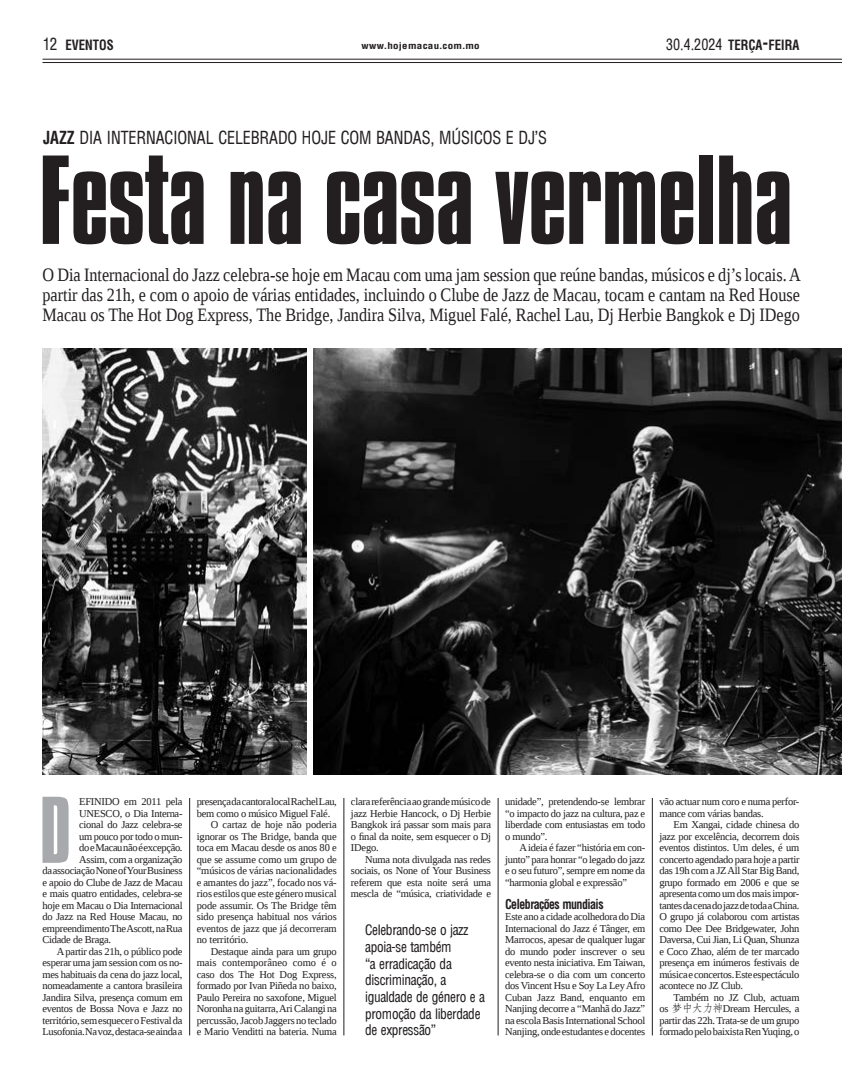
<style>
.page{position:relative;width:842px;height:1078px;background:#fff}
.page>*{position:absolute;margin:0;border:0;box-sizing:border-box;transform-origin:0 0}
.Titulo-1{font:108.8px "Compacta BT";letter-spacing:-.01em;color:#231f20;scale:1.07 1}
.Capital-1-B{font:81.3px "Compacta BT";color:#a8a9ad}
.Entrada{font:18.9px/20px "Liberation Serif";color:#231f20;text-align:justify;scale:.86 1}
.ante-titulo-1{font:17.6px "Arena Condensed";letter-spacing:-.01em;color:#231f20;scale:.91 1}
.Destaque{font:14px/16.7px "Arena Condensed";letter-spacing:-.025em;color:#231f20;scale:.95 1}
.numero-pag{font:700 condensed 13.9px "Arena";color:#231f20;scale:.91 1}
.Subtitulo{font:700 condensed 13.2px "Arena";letter-spacing:-.05em;color:#231f20;scale:.91 1}
.Texto_1{font:10.5px/11.5px "Liberation Serif";letter-spacing:-.025em;color:#231f20;text-align:justify}
.Capital-1-B-2{font:10.5px "Liberation Serif";letter-spacing:-.025em;color:#231f20}
.t1{font:700 condensed 9px "Arena";letter-spacing:.025em;color:#231f20;scale:1.22 1}
.s1{font-family:"Arena Condensed";font-weight:400;font-stretch:normal;font-size:16.5px}
.s2{font-family:"Arena Condensed";font-weight:400;font-stretch:normal;font-size:15.4px}
.s3{font-size:19.8px}
.s4{font-family:"Arena";font-weight:700;font-stretch:condensed}
.s5{font-family:"Adobe Fangsong Std"}
</style>
<div class="page">
<hr style="left:42px;top:59px;width:800px;height:1px;background:#231f20">
<hr style="left:42px;top:62px;width:800px;height:1px;background:#231f20">
<img style="left:42px;top:349px;width:264px;height:425px">
<img style="left:314px;top:349px;width:528px;height:425px">
<hr style="left:189px;top:797px;width:1px;height:238px;background:#231f20">
<hr style="left:344px;top:797px;width:1px;height:238px;background:#231f20">
<hr style="left:498px;top:797px;width:1px;height:238px;background:#231f20">
<hr style="left:652px;top:797px;width:1px;height:238px;background:#231f20">
<p class="numero-pag" style="left:43px;top:36px;width:80px"><span class="s1">12</span> EVENTOS</p>
<p class="t1" style="left:361px;top:41px;width:98px">www.hojemacau.com.mo</p>
<p class="numero-pag" style="left:666px;top:36px;width:148px"><span class="s2">30.4.2024</span> TERÇA<span class="s3">-</span>FEIRA</p>
<p class="ante-titulo-1" style="left:43px;top:127px;width:555px"><span class="s4">JAZZ</span> DIA INTERNACIONAL CELEBRADO HOJE COM BANDAS, MÚSICOS E DJ’S</p>
<p class="Titulo-1" style="left:38px;top:137px;width:706px">Festa na casa vermelha</p>
<p class="Entrada" style="left:42px;top:265px;width:883px">O Dia Internacional do Jazz celebra-se hoje em Macau com uma jam session que reúne bandas, músicos e dj’s locais. A partir das 21h, e com o apoio de várias entidades, incluindo o Clube de Jazz de Macau, tocam e cantam na Red House Macau os The Hot Dog Express, The Bridge, Jandira Silva, Miguel Falé, Rachel Lau, Dj Herbie Bangkok e Dj IDego</p>
<p class="Capital-1-B" style="left:40px;top:782px;width:33px">D</p>
<p class="Capital-1-B-2" style="left:79px;top:794px;width:105px">EFINIDO em 2011 pela</p>
<p class="Capital-1-B-2" style="left:79px;top:806px;width:105px">UNESCO, o Dia Interna-</p>
<p class="Capital-1-B-2" style="left:79px;top:817px;width:105px">cional do Jazz celebra-se</p>
<p class="Capital-1-B-2" style="left:79px;top:829px;width:105px">um pouco por todo o mun-</p>
<p class="Capital-1-B-2" style="left:79px;top:840px;width:105px">do e Macau não é excepção.</p>
<p class="Capital-1-B-2" style="left:79px;top:852px;width:105px">Assim, com a organização</p>
<p class="Capital-1-B-2" style="left:42px;top:863px;width:141px">da associação None of Your Business</p>
<p class="Capital-1-B-2" style="left:42px;top:875px;width:142px">e apoio do Clube de Jazz de Macau</p>
<p class="Capital-1-B-2" style="left:42px;top:886px;width:142px">e mais quatro entidades, celebra-se</p>
<p class="Capital-1-B-2" style="left:42px;top:898px;width:142px">hoje em Macau o Dia Internacional</p>
<p class="Capital-1-B-2" style="left:42px;top:909px;width:142px">do Jazz na Red House Macau, no</p>
<p class="Capital-1-B-2" style="left:42px;top:921px;width:142px">empreendimento The Ascott, na Rua</p>
<p class="Capital-1-B-2" style="left:42px;top:932px;width:70px">Cidade de Braga.</p>
<p class="Texto_1" style="left:42px;top:945px;width:142px;text-indent:14px">A partir das 21h, o público pode esperar uma jam session com os no&shy;mes habituais da cena do jazz local, nomeadamente a cantora brasileira Jandira Silva, presença comum em eventos de Bossa Nova e Jazz no território, sem esquecer o Festival da Lusofonia. Na voz, destaca-se ainda a</p>
<p class="Texto_1" style="left:197px;top:795px;width:142px">presença da cantora local Rachel Lau, bem como o músico Miguel Falé.</p>
<p class="Texto_1" style="left:197px;top:818px;width:142px;text-indent:14px">O cartaz de hoje não poderia ignorar os The Bridge, banda que toca em Macau desde os anos 80 e que se assume como um grupo de “músicos de várias nacionalidades e amantes do jazz”, focado nos vá&shy;rios estilos que este género musical pode assumir. Os The Bridge têm sido presença habitual nos vários eventos de jazz que já decorreram no território.</p>
<p class="Texto_1" style="left:197px;top:945px;width:142px;text-indent:14px">Destaque ainda para um grupo mais contemporâneo como é o caso dos The Hot Dog Express, formado por Ivan Piñeda no baixo, Paulo Pereira no saxofone, Miguel Noronha na guitarra, Ari Calangi na percussão, Jacob Jaggers no teclado e Mario Venditti na bateria. Numa</p>
<p class="Texto_1" style="left:351px;top:795px;width:142px">clara referência ao grande músico de jazz Herbie Hancock, o Dj Herbie Bangkok irá passar som mais para o final da noite, sem esquecer o Dj IDego.</p>
<p class="Texto_1" style="left:351px;top:853px;width:142px;text-indent:14px">Numa nota divulgada nas redes sociais, os None of Your Business referem que esta noite será uma mescla de “música, criatividade e</p>
<p class="Destaque" style="left:365px;top:921px;width:128px">Celebrando-se o jazz apoia-se também<br>“a erradicação da discriminação, a igualdade de género e a promoção da liberdade de expressão”</p>
<p class="Texto_1" style="left:505px;top:795px;width:142px">unidade”, pretendendo-se lembrar “o impacto do jazz na cultura, paz e liberdade com entusiastas em todo o mundo”.</p>
<p class="Texto_1" style="left:505px;top:841px;width:142px;text-indent:14px">A ideia é fazer “história em con&shy;junto” para honrar “o legado do jazz e o seu futuro”, sempre em nome da “harmonia global e expressão”</p>
<p class="Subtitulo" style="left:505px;top:895px;width:110px">Celebrações mundiais</p>
<p class="Texto_1" style="left:505px;top:910px;width:142px">Este ano a cidade acolhedora do Dia Internacional do Jazz é Tânger, em Marrocos, apesar de qualquer lugar do mundo poder inscrever o seu evento nesta iniciativa. Em Taiwan, celebra-se o dia com um concerto dos Vincent Hsu e Soy La Ley Afro Cuban Jazz Band, enquanto em Nanjing decorre a “Manhã do Jazz” na escola Basis International School Nanjing, onde estudantes e docentes</p>
<p class="Texto_1" style="left:659px;top:795px;width:142px">vão actuar num coro e numa perfor&shy;mance com várias bandas.</p>
<p class="Texto_1" style="left:659px;top:818px;width:142px;text-indent:14px">Em Xangai, cidade chinesa do jazz por excelência, decorrem dois eventos distintos. Um deles, é um concerto agendado para hoje a partir das 19h com a JZ All Star Big Band, grupo formado em 2006 e que se apresenta como um dos mais impor&shy;tantes da cena do jazz de toda a China.<br>O grupo já colaborou com artistas como Dee Dee Bridgewater, John Daversa, Cui Jian, Li Quan, Shunza e Coco Zhao, além de ter marcado presença em inúmeros festivais de música e concertos. Este espectáculo acontece no JZ Club.</p>
<p class="Texto_1" style="left:659px;top:991px;width:142px;text-indent:14px">Também no JZ Club, actuam os <span class="s5">梦中大力神</span>Dream Hercules, a partir das 22h. Trata-se de um grupo formado pelo baixista Ren Yuqing, o</p>
</div>
